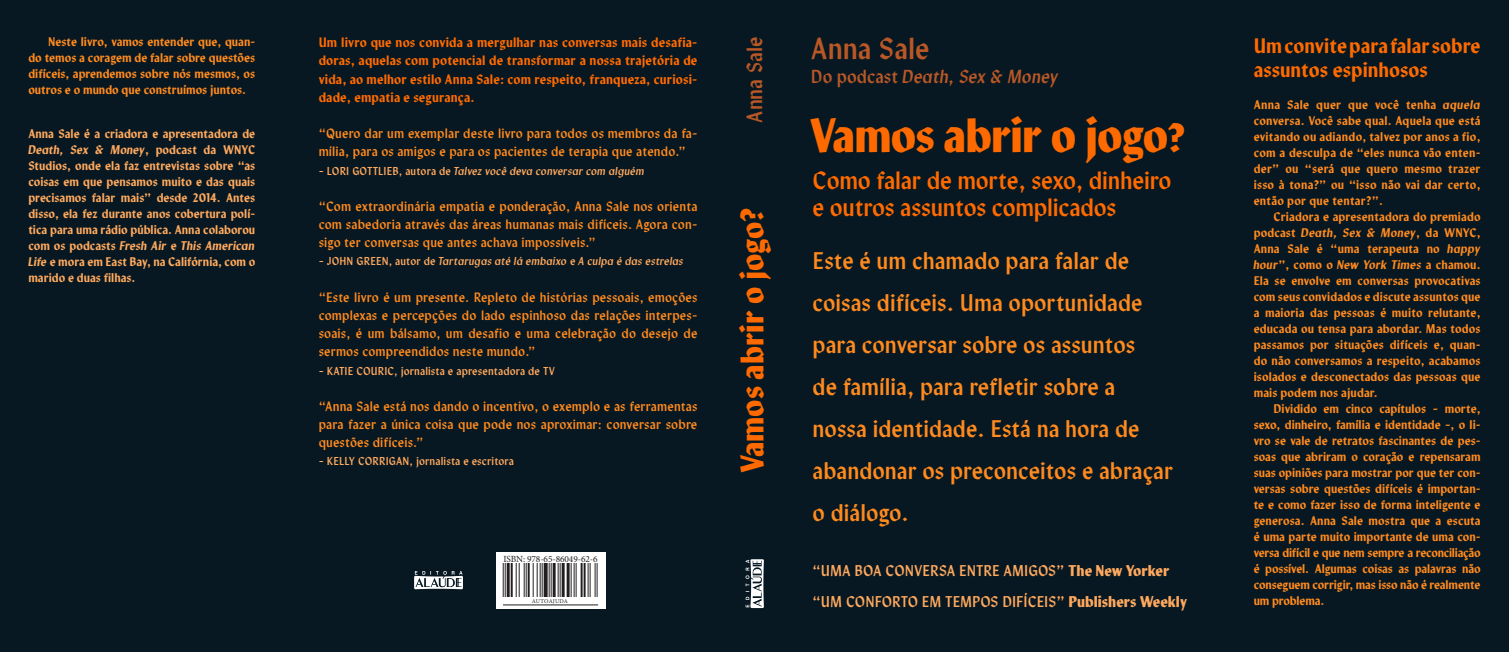
<style>
.page{position:relative;width:1509px;height:652px;background:#fff}
.page>*{position:absolute;margin:0;border:0;box-sizing:border-box;transform-origin:0 0}
.t1{font:500 condensed 45.9px "Manofa";letter-spacing:-.015em;color:#ff6a00}
.t2{font:500 condensed 31.1px "Manofa";color:#ff6a00}
.t3{font:300 condensed 29px "Manofa";color:#b95826}
.t4{font:300 condensed 24px/27px "Manofa";letter-spacing:-.01em;color:#ff6a00}
.t5{font:300 condensed 23px/42px "Manofa";color:#ff8a1e}
.t6{font:300 condensed 21px "Manofa";color:#b95826}
.t7{font:condensed 20px/24px "Manofa";color:#ff6a00}
.t8{font:italic 300 condensed 18px "Manofa";color:#b95826}
.t9{font:300 condensed 14.9px/31px "Manofa";color:#ffa95e}
.t10{font:300 condensed 13px/18.2px "Manofa";letter-spacing:.01em;color:#ff8a1e;text-align:justify}
.t11{font:condensed 13px/18.2px "Manofa";letter-spacing:.01em;color:#ff6a00;text-align:justify}
.t12{font:condensed 12px/16px "Manofa";color:#ff8a1e;text-align:justify}
.t13{font:condensed 12px/16px "Manofa";color:#ffa95e;text-align:justify}
.t14{font:italic 300 condensed 11px "Manofa";letter-spacing:.01em;color:#ffa95e}
.t15{font:300 condensed 11px "Manofa";letter-spacing:.01em;color:#ffa95e}
.t16{font:9.4px "Minion Pro";letter-spacing:-.01em;color:#231f20}
.t17{font:5.9px "Minion Pro";letter-spacing:.025em;color:#231f20}
.s1{font-style:italic}
.s2{font-style:normal}
.s3{font-size:39px}
.s4{font-weight:500}
</style>
<div class="page">
<div style="left:0;top:0;width:1508px;height:652px;background:#071822"></div>
<svg style="left:496px;top:552px;width:109px;height:56px;background:#dcdbdb"></svg>
<hr style="left:503px;top:605px;width:95px;height:1px;background:#231f20">
<hr style="left:504px;top:563px;width:1px;height:34px;background:#231f20">
<hr style="left:502px;top:563px;width:1px;height:34px;background:#231f20">
<svg style="left:506px;top:563px;width:4px;height:34px"></svg>
<hr style="left:510px;top:563px;width:2px;height:34px;background:#231f20">
<hr style="left:525px;top:563px;width:1px;height:34px;background:#231f20">
<hr style="left:523px;top:563px;width:1px;height:34px;background:#231f20">
<hr style="left:518px;top:563px;width:1px;height:34px;background:#231f20">
<hr style="left:515px;top:563px;width:1px;height:34px;background:#231f20">
<hr style="left:527px;top:563px;width:2px;height:34px;background:#231f20">
<hr style="left:541px;top:563px;width:1px;height:34px;background:#231f20">
<hr style="left:539px;top:563px;width:1px;height:34px;background:#231f20">
<hr style="left:536px;top:563px;width:1px;height:34px;background:#231f20">
<hr style="left:532px;top:563px;width:1px;height:34px;background:#231f20">
<svg style="left:543px;top:563px;width:4px;height:34px"></svg>
<hr style="left:550px;top:563px;width:1px;height:34px;background:#231f20">
<hr style="left:548px;top:563px;width:1px;height:34px;background:#231f20">
<hr style="left:552px;top:563px;width:3px;height:34px;background:#231f20">
<hr style="left:559px;top:563px;width:1px;height:34px;background:#231f20">
<hr style="left:557px;top:563px;width:1px;height:34px;background:#231f20">
<hr style="left:566px;top:563px;width:3px;height:34px;background:#231f20">
<hr style="left:561px;top:563px;width:3px;height:34px;background:#231f20">
<hr style="left:575px;top:563px;width:1px;height:34px;background:#231f20">
<hr style="left:573px;top:563px;width:1px;height:34px;background:#231f20">
<hr style="left:570px;top:563px;width:1px;height:34px;background:#231f20">
<hr style="left:583px;top:563px;width:2px;height:34px;background:#231f20">
<hr style="left:580px;top:563px;width:2px;height:34px;background:#231f20">
<hr style="left:596px;top:563px;width:1px;height:34px;background:#231f20">
<hr style="left:594px;top:563px;width:1px;height:34px;background:#231f20">
<hr style="left:589px;top:563px;width:1px;height:34px;background:#231f20">
<hr style="left:587px;top:563px;width:1px;height:34px;background:#231f20">
<svg style="left:745px;top:559px;width:18px;height:49px"></svg>
<svg style="left:414px;top:571px;width:49px;height:18px"></svg>
<p class="t12" style="left:28px;top:33px;width:228px;text-indent:20px">Neste livro, vamos entender que, quan&shy;do temos a coragem de falar sobre questões difíceis, aprendemos sobre nós mesmos, os outros e o mundo que construímos juntos.</p>
<p class="t13" style="left:28px;top:125px;width:228px">Anna Sale é a criadora e apresentadora de <span class="s1">Death, Sex &amp; Money</span>, podcast da WNYC Studios, onde ela faz entrevistas sobre “as coisas em que pensamos muito e das quais precisamos falar mais” desde 2014. Antes disso, ela fez durante anos cobertura polí&shy;tica para uma rádio pública. Anna colaborou com os podcasts <span class="s1">Fresh Air</span> e <span class="s1">This American Life</span> e mora em East Bay, na Califórnia, com o marido e duas filhas.</p>
<p class="t11" style="left:318px;top:33px;width:380px">Um livro que nos convida a mergulhar nas conversas mais desafia&shy;doras, aquelas com potencial de transformar a nossa trajetória de vida, ao melhor estilo Anna Sale: com respeito, franqueza, curiosi&shy;dade, empatia e segurança.</p>
<p class="t10" style="left:318px;top:124px;width:380px">“Quero dar um exemplar deste livro para todos os membros da fa&shy;mília, para os amigos e para os pacientes de terapia que atendo.”</p>
<p class="t14" style="left:318px;top:162px;width:327px"><span class="s2">– LORI GOTTLIEB, autora de</span> Talvez você deva conversar com alguém</p>
<p class="t10" style="left:318px;top:196px;width:380px">“Com extraordinária empatia e ponderação, Anna Sale nos orienta com sabedoria através das áreas humanas mais difíceis. Agora con&shy;sigo ter conversas que antes achava impossíveis.”</p>
<p class="t14" style="left:318px;top:253px;width:366px"><span class="s2">– JOHN GREEN, autor de</span> Tartarugas até lá embaixo <span class="s2">e</span> A culpa é das estrelas</p>
<p class="t10" style="left:318px;top:287px;width:380px">“Este livro é um presente. Repleto de histórias pessoais, emoções complexas e percepções do lado espinhoso das relações interpes&shy;soais, é um bálsamo, um desafio e uma celebração do desejo de sermos compreendidos neste mundo.”</p>
<p class="t15" style="left:318px;top:362px;width:238px">– KATIE COURIC, jornalista e apresentadora de TV</p>
<p class="t10" style="left:318px;top:396px;width:380px">“Anna Sale está nos dando o incentivo, o exemplo e as ferramentas para fazer a única coisa que pode nos aproximar: conversar sobre questões difíceis.”</p>
<p class="t15" style="left:318px;top:453px;width:197px">– KELLY CORRIGAN, jornalista e escritora</p>
<p class="t16" style="left:503px;top:552px;width:96px">ISBN: 978-65-86049-62-6</p>
<p class="t17" style="left:532px;top:597px;width:37px">AUTOAJUDA</p>
<h3 class="t6" style="left:738px;top:123px;width:87px;rotate:-90deg">Anna Sale</h3>
<h2 class="t2" style="left:725px;top:473px;width:267px;rotate:-90deg">Vamos abrir o jogo?</h2>
<h3 class="t3" style="left:810px;top:26px;width:120px">Anna Sale</h3>
<h3 class="t8" style="left:810px;top:63px;width:249px"><span class="s2">Do podcast</span> Death, Sex &amp; Money</h3>
<h1 class="t1" style="left:809px;top:96px;width:377px">Vamos abrir o jogo<span class="s3">?</span></h1>
<h3 class="t4" style="left:812px;top:165px;width:360px">Como falar de morte, sexo, dinheiro e outros assuntos complicados</h3>
<h3 class="t5" style="left:812px;top:239px;width:362px">Este é um chamado para falar de coisas difíceis. Uma oportunidade para conversar sobre os assuntos<br>de família, para refletir sobre a nossa identidade. Está na hora de abandonar os preconceitos e abraçar o diálogo.</h3>
<p class="t9" style="left:812px;top:555px;width:376px">“UMA BOA CONVERSA ENTRE AMIGOS” <span class="s4">The New Yorker </span>“UM CONFORTO EM TEMPOS DIFÍCEIS” <span class="s4">Publishers Weekly</span></p>
<h3 class="t7" style="left:1253px;top:32px;width:228px">Um convite para falar sobre assuntos espinhosos</h3>
<p class="t12" style="left:1253px;top:96px;width:228px">Anna Sale quer que você tenha <span class="s1">aquela </span>conversa. Você sabe qual. Aquela que está evitando ou adiando, talvez por anos a fio, com a desculpa de “eles nunca vão enten&shy;der” ou “será que quero mesmo trazer isso à tona?” ou “isso não vai dar certo, então por que tentar?”.</p>
<p class="t12" style="left:1253px;top:208px;width:228px;text-indent:20px">Criadora e apresentadora do premiado podcast <span class="s1">Death, Sex &amp; Money</span>, da WNYC, Anna Sale é “uma terapeuta no <span class="s1">happy hour</span>”, como o <span class="s1">New York Times</span> a chamou.<br>Ela se envolve em conversas provocativas com seus convidados e discute assuntos que a maioria das pessoas é muito relutante, educada ou tensa para abordar. Mas todos passamos por situações difíceis e, quan&shy;do não conversamos a respeito, acabamos isolados e desconectados das pessoas que mais podem nos ajudar.</p>
<p class="t12" style="left:1253px;top:400px;width:228px;text-indent:20px">Dividido em cinco capítulos – morte, sexo, dinheiro, família e identidade –, o li&shy;vro se vale de retratos fascinantes de pes&shy;soas que abriram o coração e repensaram suas opiniões para mostrar por que ter con&shy;versas sobre questões difíceis é importan&shy;te e como fazer isso de forma inteligente e generosa. Anna Sale mostra que a escuta é uma parte muito importante de uma con&shy;versa difícil e que nem sempre a reconciliação é possível. Algumas coisas as palavras não conseguem corrigir, mas isso não é realmente um problema.</p>
</div>
